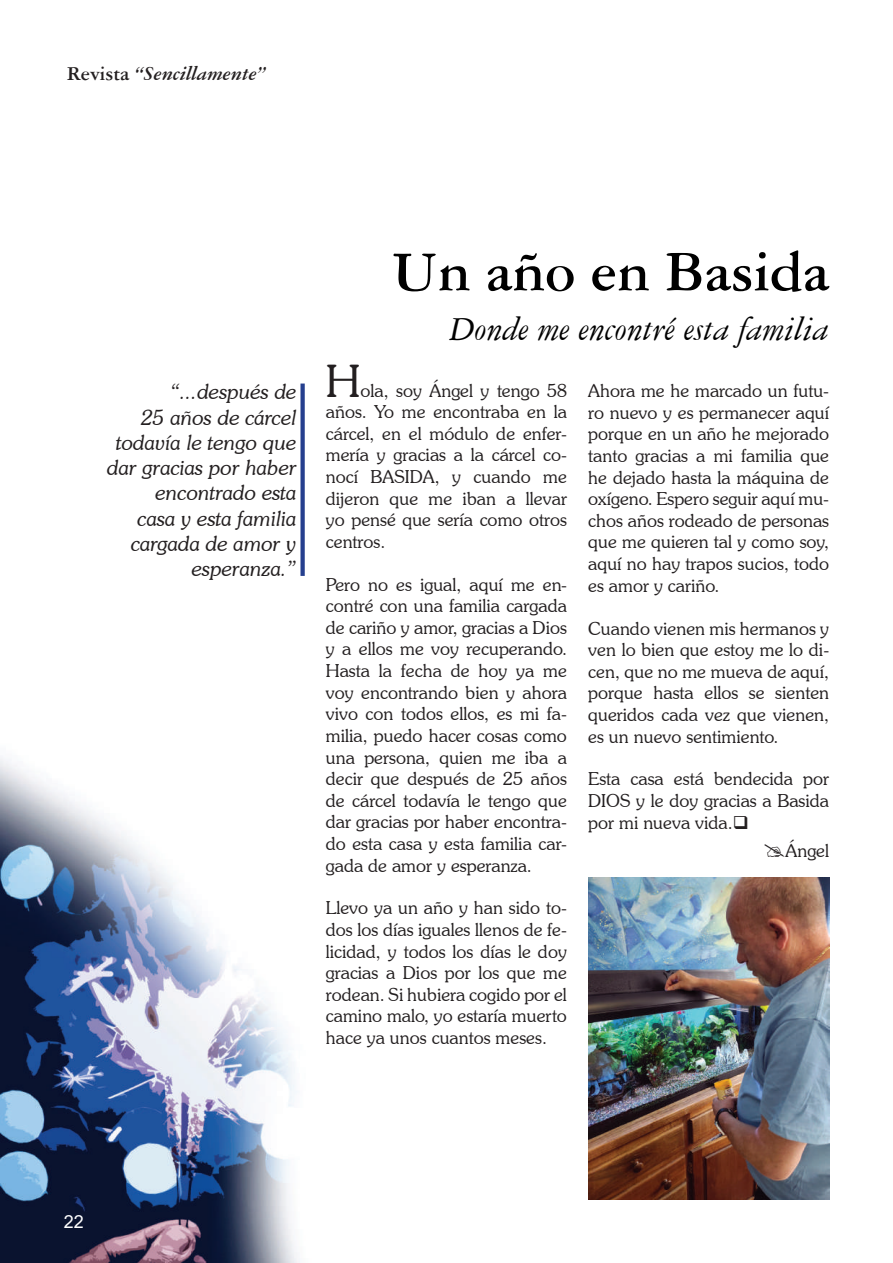
<style>
.page{position:relative;width:893px;height:1263px;background:#fff}
.page>*{position:absolute;margin:0;border:0;box-sizing:border-box;transform-origin:0 0}
.t1{font:700 60px "American Garamond BT";color:#000}
.t2{font:300 45px "Souvenir IT Cby BT";color:#231f20}
.t3{font:italic 36px "American Garamond BT";color:#000}
.t4{font:italic 300 21px/25.2px "Souvenir IT Cby BT";color:#231f20;text-align:right}
.t5{font:italic 700 21px "American Garamond BT";color:#231f20}
.t6{font:300 18px/21.6px "Souvenir IT Cby BT";color:#231f20;text-align:justify}
.t7{font:18px "Arial";color:#fff}
.s1{font-style:normal}
</style>
<div class="page">
<img style="left:0;top:757px;width:298px;height:506px">
<div style="left:300px;top:383px;width:5px;height:193px;background:#253f8e"></div>
<img style="left:588px;top:877px;width:241px;height:322px">
<p class="t5" style="left:67px;top:61px;width:200px"><span class="s1">Revista</span> “Sencillamente”</p>
<p class="t4" style="left:107px;top:379px;width:191px">“...después de<br>25 años de cárcel todavía le tengo que dar gracias por haber encontrado esta<br>casa y esta familia cargada de amor y esperanza.”</p>
<h1 class="t1" style="left:392px;top:235px;width:439px">Un año en Basida</h1>
<h3 class="t3" style="left:449px;top:308px;width:381px">Donde me encontré esta familia</h3>
<h2 class="t2" style="left:326px;top:353px;width:36px">H</h2>
<p class="t6" style="left:326px;top:379px;width:243px;text-indent:35px">ola, soy Ángel y tengo 58 años. Yo me encontraba en la cárcel, en el módulo de enfer&shy;mería y gracias a la cárcel co&shy;nocí BASIDA, y cuando me dijeron que me iban a llevar yo pensé que sería como otros centros.</p>
<p class="t6" style="left:326px;top:573px;width:243px">Pero no es igual, aquí me en&shy;contré con una familia cargada de cariño y amor, gracias a Dios y a ellos me voy recuperando.<br>Hasta la fecha de hoy ya me voy encontrando bien y ahora vivo con todos ellos, es mi fa&shy;milia, puedo hacer cosas como una persona, quien me iba a decir que después de 25 años de cárcel todavía le tengo que dar gracias por haber encontra&shy;do esta casa y esta familia car&shy;gada de amor y esperanza.</p>
<p class="t6" style="left:326px;top:897px;width:243px">Llevo ya un año y han sido to&shy;dos los días iguales llenos de fe&shy;licidad, y todos los días le doy gracias a Dios por los que me rodean. Si hubiera cogido por el camino malo, yo estaría muerto hace ya unos cuantos meses.</p>
<p class="t6" style="left:588px;top:380px;width:242px">Ahora me he marcado un futu&shy;ro nuevo y es permanecer aquí porque en un año he mejorado tanto gracias a mi familia que he dejado hasta la máquina de oxígeno. Espero seguir aquí mu&shy;chos años rodeado de personas que me quieren tal y como soy, aquí no hay trapos sucios, todo es amor y cariño.</p>
<p class="t6" style="left:588px;top:617px;width:242px">Cuando vienen mis hermanos y ven lo bien que estoy me lo di&shy;cen, que no me mueva de aquí, porque hasta ellos se sienten queridos cada vez que vienen, es un nuevo sentimiento.</p>
<p class="t6" style="left:588px;top:768px;width:242px">Esta casa está bendecida por DIOS y le doy gracias a Basida por mi nueva vida.❑</p>
<p class="t6" style="left:785px;top:840px;width:45px">Ángel</p>
<p class="t7" style="left:64px;top:1209px;width:22px">22</p>
</div>
